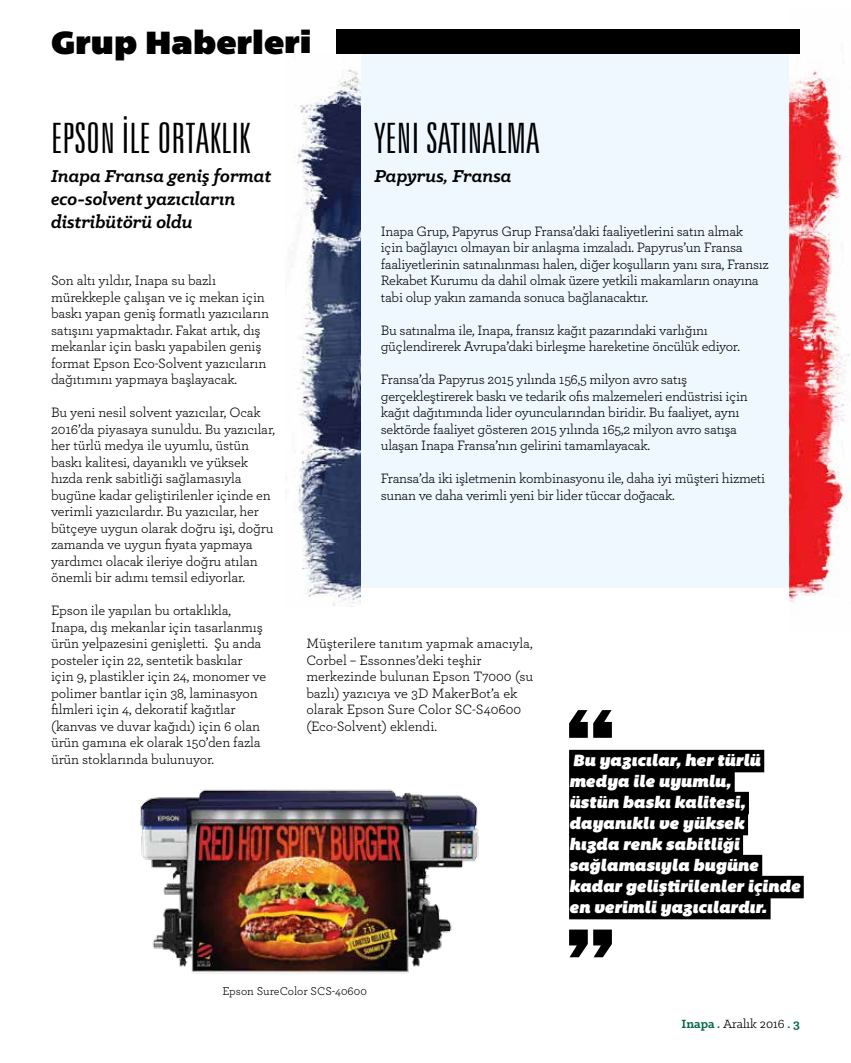
<style>
.page{position:relative;width:851px;height:1063px;background:#fff}
.page>*{position:absolute;margin:0;border:0;box-sizing:border-box;transform-origin:0 0}
.t1{font:300 extra-condensed 42px "Zurich BT";letter-spacing:.005em;color:#000}
.t2{font:33px "Bemio";color:#000}
.t3{font:italic 700 19.5px/22.5px "Klinic Slab";color:#000}
.t4{font:italic 16.5px/21px "Bemio";color:#fff}
.t5{font:14.25px/16.5px "Archer";letter-spacing:-.02em;color:#000}
.t6{font:14.25px/16.5px "Archer";color:#000}
.t7{font:13.5px "Klinic Slab";color:#000}
.t8{font:12px "Archer";color:#000}
.s1{font-weight:700;color:#006944}
</style>
<div class="page">
<div style="left:569px;top:750px;width:195px;height:22px;background:#000"></div>
<div style="left:569px;top:771px;width:165px;height:22px;background:#000"></div>
<div style="left:569px;top:792px;width:179px;height:22px;background:#000"></div>
<div style="left:569px;top:813px;width:179px;height:22px;background:#000"></div>
<div style="left:569px;top:834px;width:174px;height:22px;background:#000"></div>
<div style="left:569px;top:855px;width:193px;height:22px;background:#000"></div>
<div style="left:569px;top:876px;width:234px;height:22px;background:#000"></div>
<div style="left:569px;top:897px;width:201px;height:22px;background:#000"></div>
<svg style="left:569px;top:930px;width:42px;height:27px"></svg>
<svg style="left:569px;top:710px;width:42px;height:28px"></svg>
<div style="left:361px;top:54px;width:429px;height:533px;background:#eef8fe"></div>
<img style="left:294px;top:69px;width:66px;height:538px">
<img style="left:789px;top:29px;width:61px;height:574px">
<img style="left:140px;top:789px;width:339px;height:185px">
<div style="left:336px;top:30px;width:463px;height:24px;background:#000"></div>
<h2 class="t2" style="left:51px;top:16px;width:262px">Grup Haberleri</h2>
<h1 class="t1" style="left:51px;top:115px;width:201px">EPSON İLE ORTAKLIK</h1>
<h3 class="t3" style="left:51px;top:165px;width:222px">Inapa Fransa geniş format eco-solvent yazıcıların distribütörü oldu</h3>
<p class="t5" style="left:51px;top:271px;width:219px">Son altı yıldır, Inapa su bazlı mürekkeple çalışan ve iç mekan için baskı yapan geniş formatlı yazıcıların satışını yapmaktadır. Fakat artık, dış mekanlar için baskı yapabilen geniş format Epson Eco-Solvent yazıcıların dağıtımını yapmaya başlayacak.</p>
<p class="t5" style="left:51px;top:403px;width:225px">Bu yeni nesil solvent yazıcılar, Ocak 2016’da piyasaya sunuldu. Bu yazıcılar, her türlü medya ile uyumlu, üstün baskı kalitesi, dayanıklı ve yüksek hızda renk sabitliği sağlamasıyla bugüne kadar geliştirilenler içinde en verimli yazıcılardır. Bu yazıcılar, her bütçeye uygun olarak doğru işi, doğru zamanda ve uygun fiyata yapmaya yardımcı olacak ileriye doğru atılan önemli bir adımı temsil ediyorlar.</p>
<p class="t5" style="left:51px;top:601px;width:216px">Epson ile yapılan bu ortaklıkla, Inapa, dış mekanlar için tasarlanmış ürün yelpazesini genişletti. Şu anda posteler için 22, sentetik baskılar için 9, plastikler için 24, monomer ve polimer bantlar için 38, laminasyon filmleri için 4, dekoratif kağıtlar (kanvas ve duvar kağıdı) için 6 olan ürün gamına ek olarak 150’den fazla ürün stoklarında bulunuyor.</p>
<h1 class="t1" style="left:374px;top:115px;width:167px">YENI SATINALMA</h1>
<h3 class="t3" style="left:374px;top:164px;width:139px">Papyrus, Fransa</h3>
<p class="t5" style="left:381px;top:222px;width:389px">Inapa Grup, Papyrus Grup Fransa’daki faaliyetlerini satın almak için bağlayıcı olmayan bir anlaşma imzaladı. Papyrus’un Fransa faaliyetlerinin satınalınması halen, diğer koşulların yanı sıra, Fransız Rekabet Kurumu da dahil olmak üzere yetkili makamların onayına tabi olup yakın zamanda sonuca bağlanacaktır.</p>
<p class="t5" style="left:381px;top:321px;width:360px">Bu satınalma ile, Inapa, fransız kağıt pazarındaki varlığını güçlendirerek Avrupa’daki birleşme hareketine öncülük ediyor.</p>
<p class="t5" style="left:381px;top:370px;width:368px">Fransa’da Papyrus 2015 yılında 156,5 milyon avro satış gerçekleştirerek baskı ve tedarik ofis malzemeleri endüstrisi için kağıt dağıtımında lider oyuncularından biridir. Bu faaliyet, aynı sektörde faaliyet gösteren 2015 yılında 165,2 milyon avro satışa ulaşan Inapa Fransa’nın gelirini tamamlayacak.</p>
<p class="t5" style="left:381px;top:469px;width:386px">Fransa’da iki işletmenin kombinasyonu ile, daha iyi müşteri hizmeti sunan ve daha verimli yeni bir lider tüccar doğacak.</p>
<p class="t6" style="left:306px;top:634px;width:228px">Müşterilere tanıtım yapmak amacıyla, Corbel – Essonnes’deki teşhir merkezinde bulunan Epson T7000 (su bazlı) yazıcıya ve 3D MakerBot’a ek olarak Epson Sure Color SC-S40600 (Eco-Solvent) eklendi.</p>
<p class="t4" style="left:569px;top:749px;width:233px">Bu yazıcılar, her türlü medya ile uyumlu,<br>üstün baskı kalitesi, dayanıklı ve yüksek<br>hızda renk sabitliği sağlamasıyla bugüne kadar geliştirilenler içinde en verimli yazıcılardır.</p>
<p class="t8" style="left:222px;top:982px;width:146px">Epson SureColor SCS-40600</p>
<p class="t7" style="left:681px;top:1015px;width:120px"><span class="s1">Inapa .</span> Aralık 2016 <span class="s1">. 3</span></p>
</div>
